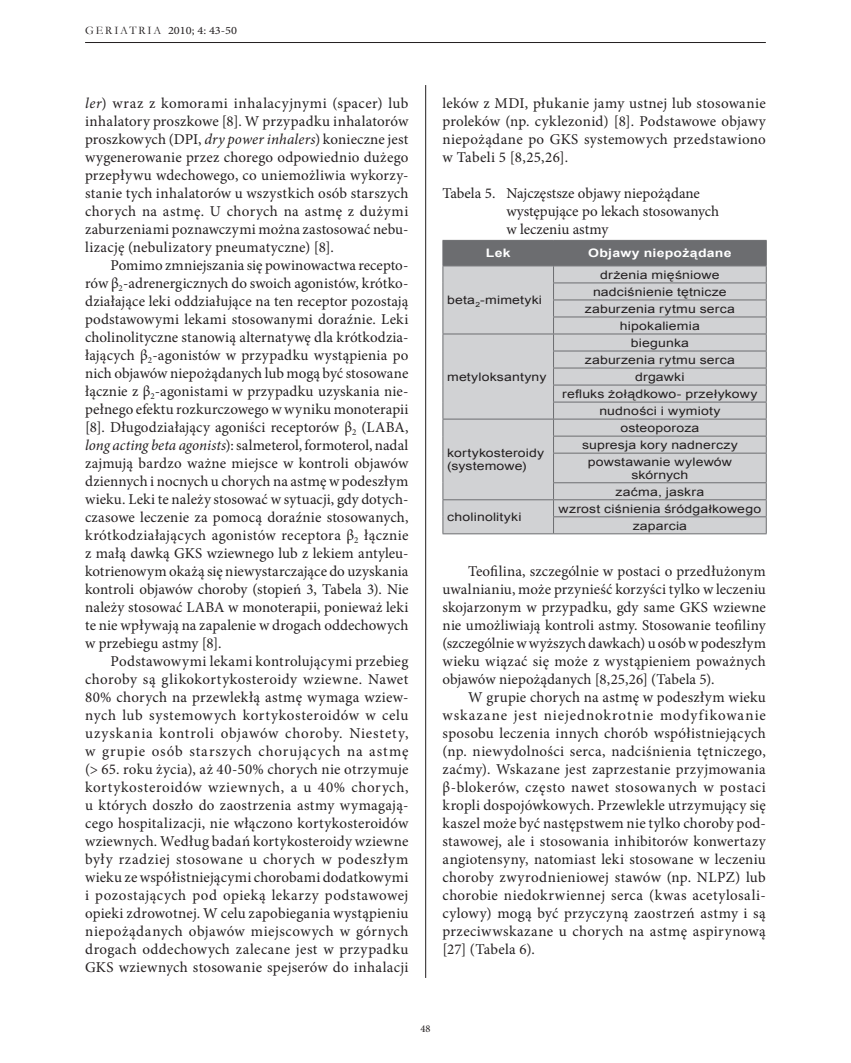
<style>
.page{position:relative;width:851px;height:1063px;background:#fff}
.page>*{position:absolute;margin:0;border:0;box-sizing:border-box;transform-origin:0 0}
.Main{font:15px/18px "Minion Pro";letter-spacing:.015em;color:#231f20;text-align:justify}
.Naglowek_tabeli{font:15px/18px "Minion Pro";color:#231f20}
.Tabela{font:11.7px/12.6px "Arial";letter-spacing:.01em;color:#231f20;scale:1.2 1}
.Tabela-2{font:700 11.7px "Arial";letter-spacing:.02em;color:#fff;scale:1.2 1}
.t1{font:11.25px "Minion Pro";color:#231f20;scale:1.1 1}
.t2{font:10.5px "Minion Pro";color:#231f20}
.s1{font-family:"Garamond";font-size:11.55px}
.s2{font-style:italic}
</style>
<div class="page">
<hr style="left:425px;top:85px;width:1px;height:893px;background:#231f20">
<hr style="left:85px;top:42px;width:680px;height:1px;background:#231f20">
<hr style="left:442px;top:533px;width:111px;height:1px;background:#6c6d70">
<svg style="left:442px;top:240px;width:324px;height:293px;background:#c3c4c6"></svg>
<hr style="left:553px;top:533px;width:213px;height:1px;background:#6c6d70">
<p class="t1" style="left:85px;top:23px;width:140px"><span class="s1">GERIATRIA</span> 2010; 4: 43-50</p>
<p class="Main" style="left:85px;top:94px;width:325px"><span class="s2">ler</span>) wraz z komorami inhalacyjnymi (spacer) lub inhalatory proszkowe [8]. W przypadku inhalatorów proszkowych (DPI, <span class="s2">dry power inhalers</span>) konieczne jest wygenerowanie przez chorego odpowiednio dużego przepływu wdechowego, co uniemożliwia wykorzy&shy;stanie tych inhalatorów u wszystkich osób starszych chorych na astmę. U chorych na astmę z dużymi zaburzeniami poznawczymi można zastosować nebu&shy;lizację (nebulizatory pneumatyczne) [8].</p>
<p class="Main" style="left:85px;top:256px;width:325px;text-indent:26px">Pomimo zmniejszania się powinowactwa recepto&shy;rów β<sub>2</sub>-adrenergicznych do swoich agonistów, krótko&shy;działające leki oddziałujące na ten receptor pozostają podstawowymi lekami stosowanymi doraźnie. Leki cholinolityczne stanowią alternatywę dla krótkodzia&shy;łających β<sub>2</sub>-agonistów w przypadku wystąpienia po nich objawów niepożądanych lub mogą być stosowane łącznie z β<sub>2</sub>-agonistami w przypadku uzyskania nie&shy;pełnego efektu rozkurczowego w wyniku monoterapii [8]. Długodziałający agoniści receptorów β<sub>2</sub> (LABA, <span class="s2">long acting beta agonists</span>): salmeterol, formoterol, nadal zajmują bardzo ważne miejsce w kontroli objawów dziennych i nocnych u chorych na astmę w podeszłym wieku. Leki te należy stosować w sytuacji, gdy dotych&shy;czasowe leczenie za pomocą doraźnie stosowanych, krótkodziałających agonistów receptora β<sub>2</sub> łącznie z małą dawką GKS wziewnego lub z lekiem antyleu&shy;kotrienowym okażą się niewystarczające do uzyskania kontroli objawów choroby (stopień 3, Tabela 3). Nie należy stosować LABA w monoterapii, ponieważ leki te nie wpływają na zapalenie w drogach oddechowych w przebiegu astmy [8].</p>
<p class="Main" style="left:85px;top:652px;width:325px;text-indent:26px">Podstawowymi lekami kontrolującymi przebieg choroby są glikokortykosteroidy wziewne. Nawet 80% chorych na przewlekłą astmę wymaga wziew&shy;nych lub systemowych kortykosteroidów w celu uzyskania kontroli objawów choroby. Niestety, w grupie osób starszych chorujących na astmę (&gt; 65. roku życia), aż 40-50% chorych nie otrzymuje kortykosteroidów wziewnych, a u 40% chorych, u których doszło do zaostrzenia astmy wymagają&shy;cego hospitalizacji, nie włączono kortykosteroidów wziewnych. Według badań kortykosteroidy wziewne były rzadziej stosowane u chorych w podeszłym wieku ze współistniejącymi chorobami dodatkowymi i pozostających pod opieką lekarzy podstawowej opieki zdrowotnej. W celu zapobiegania wystąpieniu niepożądanych objawów miejscowych w górnych drogach oddechowych zalecane jest w przypadku GKS wziewnych stosowanie spejserów do inhalacji</p>
<p class="Main" style="left:442px;top:94px;width:325px">leków z MDI, płukanie jamy ustnej lub stosowanie proleków (np. cyklezonid) [8]. Podstawowe objawy niepożądane po GKS systemowych przedstawiono w Tabeli 5 [8,25,26].</p>
<p class="Naglowek_tabeli" style="left:506px;top:184px;width:214px;text-indent:-64px">Tabela 5. Najczęstsze objawy niepożądane występujące po lekach stosowanych w leczeniu astmy</p>
<p class="Tabela-2" style="left:486px;top:246px;width:22px">Lek</p>
<p class="Tabela-2" style="left:588px;top:246px;width:121px">Objawy niepożądane</p>
<p class="Tabela" style="left:447px;top:294px;width:81px">beta<sub>2</sub>-mimetyki</p>
<p class="Tabela" style="left:600px;top:268px;width:101px">drżenia mięśniowe</p>
<p class="Tabela" style="left:593px;top:285px;width:113px">nadciśnienie tętnicze</p>
<p class="Tabela" style="left:584px;top:302px;width:127px">zaburzenia rytmu serca</p>
<p class="Tabela" style="left:620px;top:319px;width:68px">hipokaliemia</p>
<p class="Tabela" style="left:447px;top:371px;width:84px">metyloksantyny</p>
<p class="Tabela" style="left:447px;top:447px;width:82px">kortykosteroidy (systemowe)</p>
<p class="Tabela" style="left:630px;top:336px;width:50px">biegunka</p>
<p class="Tabela" style="left:584px;top:353px;width:127px">zaburzenia rytmu serca</p>
<p class="Tabela" style="left:635px;top:371px;width:43px">drgawki</p>
<p class="Tabela" style="left:562px;top:388px;width:164px">refluks żołądkowo- przełykowy</p>
<p class="Tabela" style="left:599px;top:405px;width:102px">nudności i wymioty</p>
<p class="Tabela" style="left:620px;top:422px;width:67px">osteoporoza</p>
<p class="Tabela" style="left:582px;top:439px;width:131px">supresja kory nadnerczy</p>
<p class="Tabela" style="left:587px;top:456px;width:121px;text-align:center">powstawanie wylewów skórnych</p>
<p class="Tabela" style="left:615px;top:485px;width:75px">zaćma, jaskra</p>
<p class="Tabela" style="left:558px;top:502px;width:170px">wzrost ciśnienia śródgałkowego</p>
<p class="Tabela" style="left:632px;top:519px;width:47px">zaparcia</p>
<p class="Main" style="left:442px;top:562px;width:325px;text-indent:26px">Teofilina, szczególnie w postaci o przedłużonym uwalnianiu, może przynieść korzyści tylko w leczeniu skojarzonym w przypadku, gdy same GKS wziewne nie umożliwiają kontroli astmy. Stosowanie teofiliny (szczególnie w wyższych dawkach) u osób w podeszłym wieku wiązać się może z wystąpieniem poważnych objawów niepożądanych [8,25,26] (Tabela 5).</p>
<p class="Main" style="left:442px;top:688px;width:325px;text-indent:26px">W grupie chorych na astmę w podeszłym wieku wskazane jest niejednokrotnie modyfikowanie sposobu leczenia innych chorób współistniejących (np. niewydolności serca, nadciśnienia tętniczego, zaćmy). Wskazane jest zaprzestanie przyjmowania β-blokerów, często nawet stosowanych w postaci kropli dospojówkowych. Przewlekle utrzymujący się kaszel może być następstwem nie tylko choroby pod&shy;stawowej, ale i stosowania inhibitorów konwertazy angiotensyny, natomiast leki stosowane w leczeniu choroby zwyrodnieniowej stawów (np. NLPZ) lub chorobie niedokrwiennej serca (kwas acetylosali&shy;cylowy) mogą być przyczyną zaostrzeń astmy i są przeciwwskazane u chorych na astmę aspirynową [27] (Tabela 6).</p>
<p class="Tabela" style="left:447px;top:511px;width:63px">cholinolityki</p>
<p class="t2" style="left:420px;top:1022px;width:12px">48</p>
</div>
